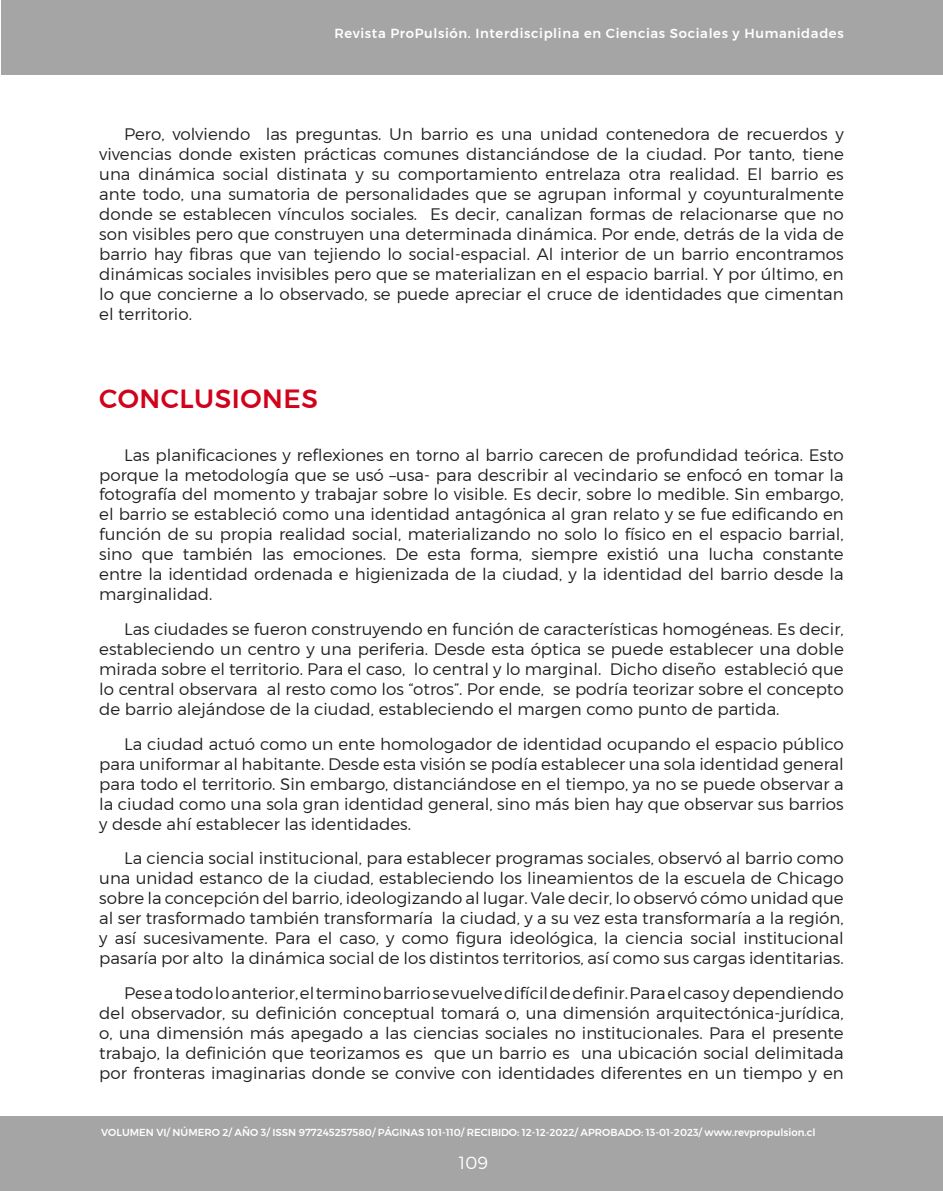
<style>
.page{position:relative;width:943px;height:1191px;background:#fff}
.page>*{position:absolute;margin:0;border:0;box-sizing:border-box;transform-origin:0 0}
._06_titulos_en_rojo{font:500 26.25px "Montserrat";letter-spacing:.02em;color:#d1021c}
.t1{font:300 17.5px "Montserrat";color:#fff}
._07_parrafo_texto_ar{font:300 16.62px/19.9px "Montserrat";color:#231f20;text-align:justify}
.t2{font:500 13.12px "Montserrat";letter-spacing:.05em;color:#fff}
.t3{font:500 10.15px "Montserrat";color:#fff}
</style>
<div class="page">
<div style="left:0;top:1116px;width:943px;height:75px;background:#a5a5a5"></div>
<div style="left:1px;top:0;width:942px;height:74px;background:#a5a5a5"></div>
<p class="t2" style="left:334px;top:25px;width:511px">Revista ProPulsión. Interdisciplina en Ciencias Sociales y Humanidades</p>
<p class="_07_parrafo_texto_ar" style="left:99px;top:124px;width:746px;text-indent:25px">Pero, volviendo las preguntas. Un barrio es una unidad contenedora de recuerdos y vivencias donde existen prácticas comunes distanciándose de la ciudad. Por tanto, tiene una dinámica social distinata y su comportamiento entrelaza otra realidad. El barrio es ante todo, una sumatoria de personalidades que se agrupan informal y coyunturalmente donde se establecen vínculos sociales. Es decir, canalizan formas de relacionarse que no son visibles pero que construyen una determinada dinámica. Por ende, detrás de la vida de barrio hay fibras que van tejiendo lo social-espacial. Al interior de un barrio encontramos dinámicas sociales invisibles pero que se materializan en el espacio barrial. Y por último, en lo que concierne a lo observado, se puede apreciar el cruce de identidades que cimentan el territorio.</p>
<p class="_06_titulos_en_rojo" style="left:99px;top:383px;width:220px">CONCLUSIONES</p>
<p class="_07_parrafo_texto_ar" style="left:99px;top:444px;width:746px;text-indent:25px">Las planificaciones y reflexiones en torno al barrio carecen de profundidad teórica. Esto porque la metodología que se usó –usa- para describir al vecindario se enfocó en tomar la fotografía del momento y trabajar sobre lo visible. Es decir, sobre lo medible. Sin embargo, el barrio se estableció como una identidad antagónica al gran relato y se fue edificando en función de su propia realidad social, materializando no solo lo físico en el espacio barrial, sino que también las emociones. De esta forma, siempre existió una lucha constante entre la identidad ordenada e higienizada de la ciudad, y la identidad del barrio desde la marginalidad.</p>
<p class="_07_parrafo_texto_ar" style="left:99px;top:619px;width:746px;text-indent:25px">Las ciudades se fueron construyendo en función de características homogéneas. Es decir, estableciendo un centro y una periferia. Desde esta óptica se puede establecer una doble mirada sobre el territorio. Para el caso, lo central y lo marginal. Dicho diseño estableció que lo central observara al resto como los “otros”. Por ende, se podría teorizar sobre el concepto de barrio alejándose de la ciudad, estableciendo el margen como punto de partida.</p>
<p class="_07_parrafo_texto_ar" style="left:99px;top:733px;width:746px;text-indent:25px">La ciudad actuó como un ente homologador de identidad ocupando el espacio público para uniformar al habitante. Desde esta visión se podía establecer una sola identidad general para todo el territorio. Sin embargo, distanciándose en el tiempo, ya no se puede observar a la ciudad como una sola gran identidad general, sino más bien hay que observar sus barrios y desde ahí establecer las identidades.</p>
<p class="_07_parrafo_texto_ar" style="left:99px;top:848px;width:746px;text-indent:25px">La ciencia social institucional, para establecer programas sociales, observó al barrio como una unidad estanco de la ciudad, estableciendo los lineamientos de la escuela de Chicago sobre la concepción del barrio, ideologizando al lugar. Vale decir, lo observó cómo unidad que al ser trasformado también transformaría la ciudad, y a su vez esta transformaría a la región, y así sucesivamente. Para el caso, y como figura ideológica, la ciencia social institucional pasaría por alto la dinámica social de los distintos territorios, así como sus cargas identitarias.</p>
<p class="_07_parrafo_texto_ar" style="left:99px;top:983px;width:746px;text-indent:25px">Pese a todo lo anterior, el termino barrio se vuelve difícil de definir. Para el caso y dependiendo del observador, su definición conceptual tomará o, una dimensión arquitectónica-jurídica, o, una dimensión más apegado a las ciencias sociales no institucionales. Para el presente trabajo, la definición que teorizamos es que un barrio es una ubicación social delimitada por fronteras imaginarias donde se convive con identidades diferentes en un tiempo y en</p>
<p class="t3" style="left:101px;top:1126px;width:716px">VOLUMEN VI/ NÚMERO 2/ AÑO 3/ ISSN 977245257580/ PÁGINAS 101-110/ RECIBIDO: 12-12-2022/ APROBADO: 13-01-2023/ www.revpropulsion.cl</p>
<p class="t1" style="left:459px;top:1152px;width:31px">109</p>
</div>
